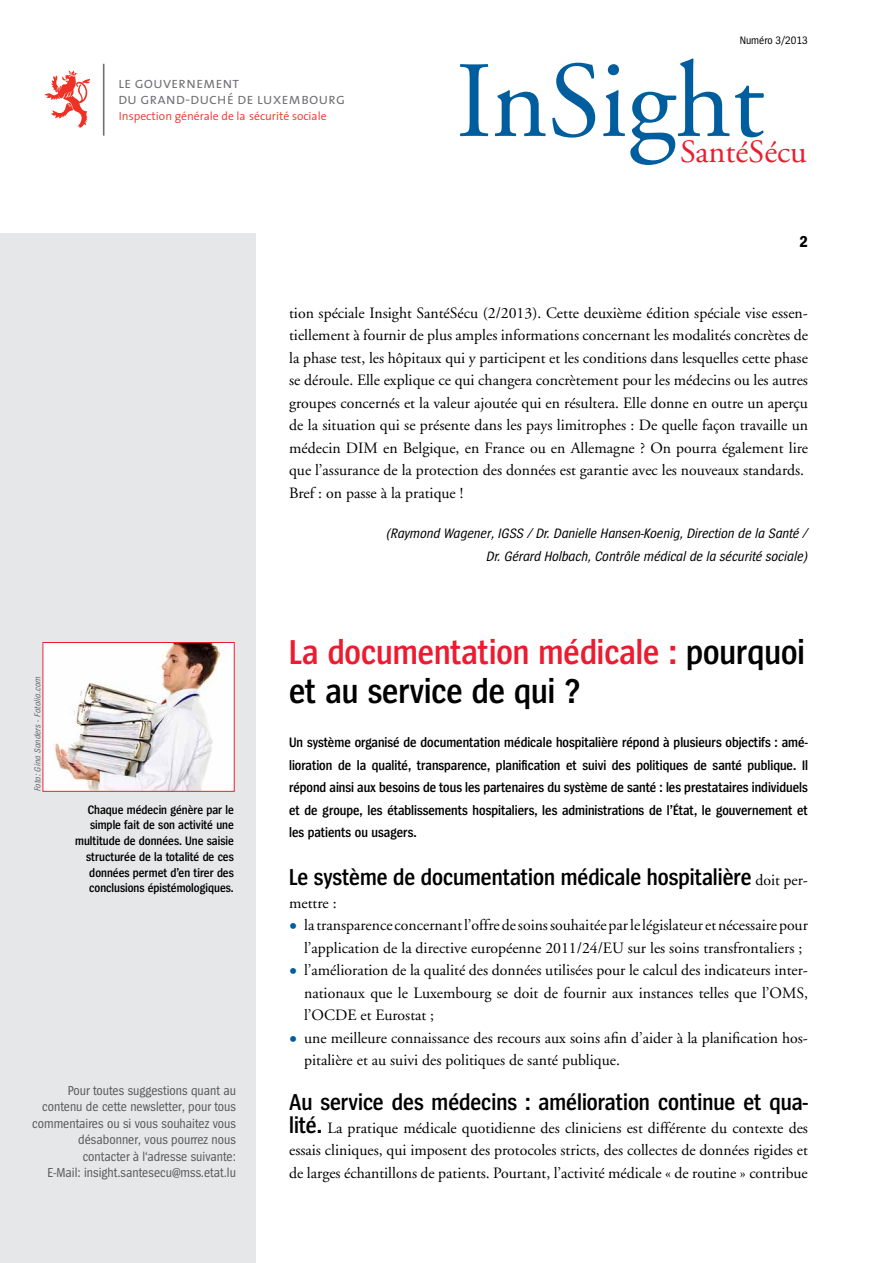
<style>
.page{position:relative;width:893px;height:1263px;background:#fff}
.page>*{position:absolute;margin:0;border:0;box-sizing:border-box;transform-origin:0 0}
.t1{font:108.3px "GG Garamond";color:#005e9e}
.t2{font:600 36px/39px "Spiegel Cd";color:#000}
.t3{font:32.4px "GG Garamond";color:#ed1b2f}
.t4{font:600 24px "Spiegel Cd";color:#000}
.t5{font:700 16.5px "Spiegel Cd";color:#000}
.t6{font:15.75px/22.5px "GG Garamond";color:#000}
.t7{font:15.45px "The Sans Semi Light Caps";color:#717073}
.t8{font:600 14.25px/22.5px "Spiegel Cd";color:#000;text-align:justify}
.t9{font:italic 14.25px/22.5px "Spiegel Cd";color:#000;text-align:right}
.t10{font:13.5px/16.5px "Spiegel Cd";color:#58595b;text-align:right}
.t11{font:600 12.75px/15.8px "Spiegel Cd";color:#000;text-align:right}
.t12{font:300 11.7px "The Sans";color:#ee3124}
.t13{font:11.25px "Spiegel Cd";color:#000}
.t14{font:italic 9px "Spiegel Cd";letter-spacing:.02em;color:#636466}
.s1{color:#ed1b2f}
.s2{font-family:"GG Garamond";font-weight:400;font-size:15.75px}
.s3{font-size:21px;color:#005e9e}
.s4{font-family:"Spiegel Cd";font-weight:600;font-size:24px}
</style>
<div class="page">
<div style="left:0;top:234px;width:255px;height:1029px;background:#e6e7e8"></div>
<hr style="left:103px;top:64px;width:1px;height:72px;background:#717073">
<svg style="left:45px;top:70px;width:45px;height:58px"></svg>
<img style="left:45px;top:644px;width:188px;height:146px">
<div style="left:43px;top:642px;width:192px;height:150px;border:1px solid #ed1b2f"></div>
<p class="t7" style="left:118px;top:70px;width:123px">le gouvernement</p>
<p class="t12" style="left:119px;top:106px;width:209px">Inspection générale de la sécurité sociale</p>
<p class="t7" style="left:118px;top:86px;width:229px">du grand-duché de luxembourg</p>
<p class="t13" style="left:740px;top:35px;width:70px">Numéro 3/2013</p>
<h1 class="t1" style="left:456px;top:37px;width:310px">InSight</h1>
<h3 class="t3" style="left:680px;top:133px;width:128px">SantéSécu</h3>
<p class="t5" style="left:799px;top:233px;width:10px">2</p>
<p class="t14" style="left:33px;top:791px;width:117px;rotate:-90deg">Foto: Gina Sanders - Fotolia.com</p>
<p class="t11" style="left:75px;top:802px;width:160px">Chaque médecin génère par le simple fait de son activité une multitude de données. Une saisie structurée de la totalité de ces données permet d’en tirer des conclusions épistémologiques.</p>
<p class="t10" style="left:32px;top:1082px;width:205px">Pour toutes suggestions quant au contenu de cette newsletter, pour tous commentaires ou si vous souhaitez vous désabonner, vous pourrez nous contacter à l‘adresse suivante:<br>E-Mail: insight.santesecu@mss.etat.lu</p>
<p class="t6" style="left:289px;top:301px;width:520px">tion spéciale Insight SantéSécu (2/2013). Cette deuxième édition spéciale vise essen&shy;tiellement à fournir de plus amples informations concernant les modalités concrètes de la phase test, les hôpitaux qui y participent et les conditions dans lesquelles cette phase se déroule. Elle explique ce qui changera concrètement pour les médecins ou les autres groupes concernés et la valeur ajoutée qui en résultera. Elle donne en outre un aperçu de la situation qui se présente dans les pays limitrophes : De quelle façon travaille un médecin DIM en Belgique, en France ou en Allemagne ? On pourra également lire que l’assurance de la protection des données est garantie avec les nouveaux standards.<br>Bref : on passe à la pratique !</p>
<p class="t9" style="left:386px;top:523px;width:423px">(Raymond Wagener, IGSS / Dr. Danielle Hansen-Koenig, Direction de la Santé /<br>Dr. Gérard Holbach, Contrôle médical de la sécurité sociale)</p>
<h2 class="t2" style="left:289px;top:634px;width:517px"><span class="s1">La documentation médicale :</span> pourquoi et au service de qui ?</h2>
<p class="t8" style="left:289px;top:731px;width:520px">Un système organisé de documentation médicale hospitalière répond à plusieurs objectifs : amé&shy;lioration de la qualité, transparence, planification et suivi des politiques de santé publique. Il répond ainsi aux besoins de tous les partenaires du système de santé : les prestataires individuels et de groupe, les établissements hospitaliers, les administrations de l’État, le gouvernement et les patients ou usagers.</p>
<h3 class="t4" style="left:289px;top:865px;width:520px">Le système de documentation médicale hospitalière <span class="s2">doit per-</span></h3>
<p class="t6" style="left:289px;top:891px;width:49px">mettre :</p>
<p class="t6" style="left:289px;top:914px;width:520px;text-align:center"><span class="s3">•</span> la transparence concernant l’offre de soins souhaitée par le législateur et nécessaire pour l’application de la directive européenne 2011/24/EU sur les soins transfrontaliers ;</p>
<p class="t6" style="left:304px;top:959px;width:505px;text-align:justify;text-indent:-15px"><span class="s3">•</span> l’amélioration de la qualité des données utilisées pour le calcul des indicateurs inter&shy;nationaux que le Luxembourg se doit de fournir aux instances telles que l’OMS, l’OCDE et Eurostat ;</p>
<p class="t6" style="left:304px;top:1026px;width:505px;text-indent:-15px"><span class="s3">•</span> une meilleure connaissance des recours aux soins afin d’aider à la planification hos&shy;pitalière et au suivi des politiques de santé publique.</p>
<h3 class="t4" style="left:289px;top:1090px;width:520px">Au service des médecins : amélioration continue et qua-</h3>
<p class="t6" style="left:289px;top:1116px;width:520px;text-align:justify"><span class="s4">lité.</span> La pratique médicale quotidienne des cliniciens est différente du contexte des essais cliniques, qui imposent des protocoles stricts, des collectes de données rigides et de larges échantillons de patients. Pourtant, l’activité médicale « de routine » contribue</p>
</div>
